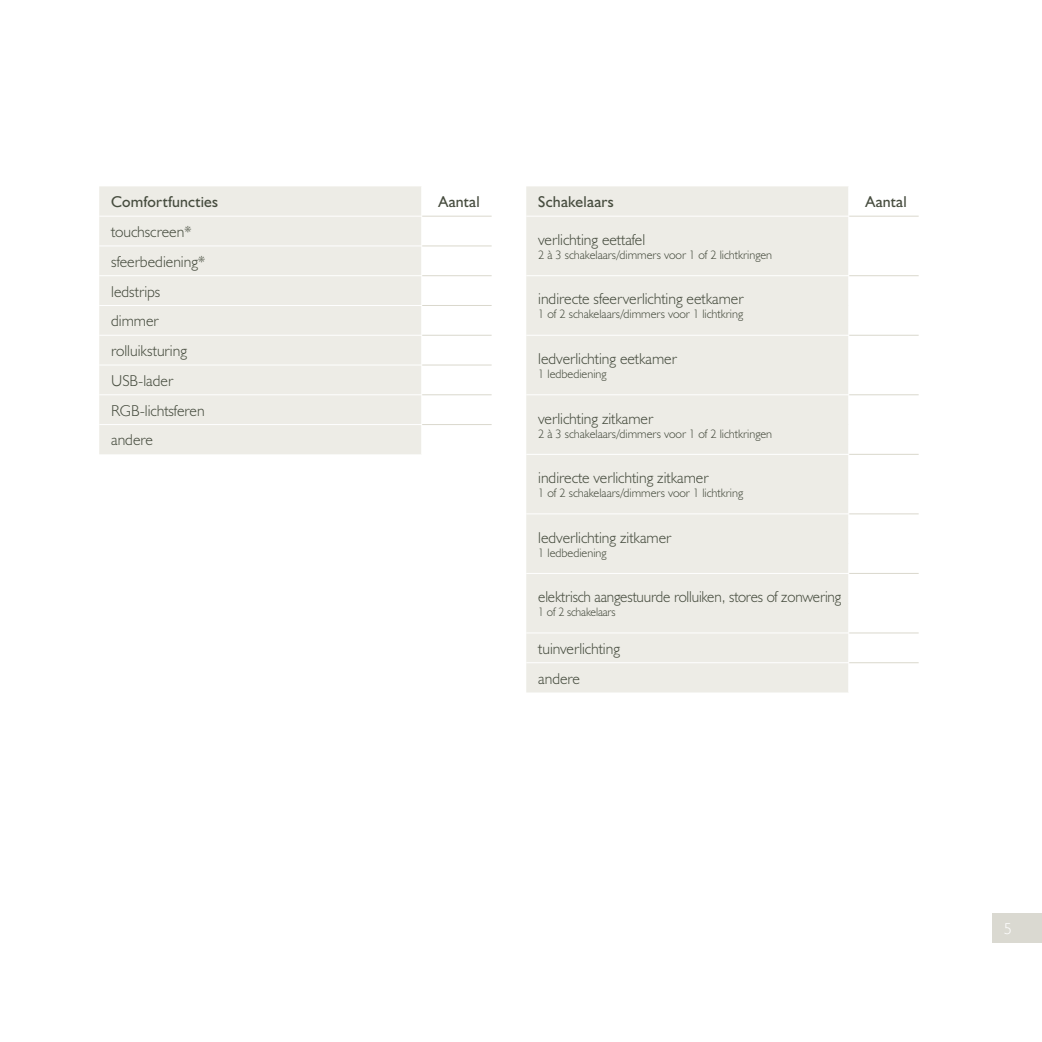
<style>
.page{position:relative;width:1042px;height:1042px;background:#fff}
.page>*{position:absolute;margin:0;border:0;box-sizing:border-box;transform-origin:0 0}
.t1{font:300 15.75px/29.8px "Humanist 521 BT";color:#464c3e}
.t2{font:15.75px "Humanist 521 BT";letter-spacing:.015em;color:#464c3e}
.t3{font:300 15.75px "Humanist 521 BT";color:#fff}
.t4{font:300 12.25px "Humanist 521 BT";color:#464c3e}
</style>
<div class="page">
<div style="left:992px;top:913px;width:50px;height:30px;background:#dad9d1"></div>
<div style="left:526px;top:186px;width:322px;height:506px;background:#edece6"></div>
<hr style="left:526px;top:216px;width:323px;height:1px;background:#fff">
<hr style="left:526px;top:275px;width:323px;height:1px;background:#fff">
<hr style="left:526px;top:335px;width:323px;height:1px;background:#fff">
<hr style="left:526px;top:394px;width:323px;height:1px;background:#fff">
<hr style="left:526px;top:454px;width:323px;height:1px;background:#fff">
<hr style="left:526px;top:513px;width:323px;height:1px;background:#fff">
<hr style="left:526px;top:573px;width:323px;height:1px;background:#fff">
<hr style="left:526px;top:632px;width:323px;height:1px;background:#fff">
<hr style="left:526px;top:662px;width:323px;height:1px;background:#fff">
<hr style="left:849px;top:216px;width:69px;height:1px;background:#dad8cd">
<hr style="left:849px;top:275px;width:69px;height:1px;background:#dad8cd">
<hr style="left:849px;top:335px;width:69px;height:1px;background:#dad8cd">
<hr style="left:849px;top:394px;width:69px;height:1px;background:#dad8cd">
<hr style="left:849px;top:454px;width:69px;height:1px;background:#dad8cd">
<hr style="left:849px;top:513px;width:69px;height:1px;background:#dad8cd">
<hr style="left:849px;top:573px;width:69px;height:1px;background:#dad8cd">
<hr style="left:849px;top:632px;width:69px;height:1px;background:#dad8cd">
<hr style="left:849px;top:662px;width:69px;height:1px;background:#dad8cd">
<div style="left:99px;top:186px;width:322px;height:268px;background:#edece6"></div>
<hr style="left:99px;top:216px;width:323px;height:1px;background:#fff">
<hr style="left:99px;top:245px;width:323px;height:1px;background:#fff">
<hr style="left:99px;top:275px;width:323px;height:1px;background:#fff">
<hr style="left:99px;top:305px;width:323px;height:1px;background:#fff">
<hr style="left:99px;top:335px;width:323px;height:1px;background:#fff">
<hr style="left:99px;top:364px;width:323px;height:1px;background:#fff">
<hr style="left:99px;top:394px;width:323px;height:1px;background:#fff">
<hr style="left:422px;top:394px;width:70px;height:1px;background:#dad8cd">
<hr style="left:422px;top:216px;width:70px;height:1px;background:#dad8cd">
<hr style="left:422px;top:245px;width:70px;height:1px;background:#dad8cd">
<hr style="left:422px;top:275px;width:70px;height:1px;background:#dad8cd">
<hr style="left:422px;top:305px;width:70px;height:1px;background:#dad8cd">
<hr style="left:422px;top:335px;width:70px;height:1px;background:#dad8cd">
<hr style="left:422px;top:364px;width:70px;height:1px;background:#dad8cd">
<hr style="left:99px;top:424px;width:323px;height:1px;background:#fff">
<hr style="left:422px;top:424px;width:70px;height:1px;background:#dad8cd">
<p class="t2" style="left:111px;top:192px;width:108px">Comfortfuncties</p>
<p class="t2" style="left:438px;top:192px;width:43px">Aantal</p>
<p class="t1" style="left:111px;top:217px;width:95px">touchscreen* sfeerbediening* ledstrips dimmer rolluiksturing<br>USB-lader<br>RGB-lichtsferen andere</p>
<p class="t2" style="left:538px;top:192px;width:77px">Schakelaars</p>
<p class="t2" style="left:865px;top:192px;width:43px">Aantal</p>
<p class="t1" style="left:538px;top:224px;width:109px">verlichting eettafel</p>
<p class="t4" style="left:538px;top:247px;width:235px">2 à 3 schakelaars/dimmers voor 1 of 2 lichtkringen</p>
<p class="t1" style="left:538px;top:284px;width:207px">indirecte sfeerverlichting eetkamer</p>
<p class="t4" style="left:538px;top:306px;width:206px">1 of 2 schakelaars/dimmers voor 1 lichtkring</p>
<p class="t1" style="left:538px;top:344px;width:140px">ledverlichting eetkamer</p>
<p class="t4" style="left:538px;top:366px;width:70px">1 ledbediening</p>
<p class="t1" style="left:538px;top:403px;width:117px">verlichting zitkamer</p>
<p class="t4" style="left:538px;top:425px;width:235px">2 à 3 schakelaars/dimmers voor 1 of 2 lichtkringen</p>
<p class="t1" style="left:538px;top:463px;width:172px">indirecte verlichting zitkamer</p>
<p class="t4" style="left:538px;top:485px;width:206px">1 of 2 schakelaars/dimmers voor 1 lichtkring</p>
<p class="t1" style="left:538px;top:522px;width:135px">ledverlichting zitkamer</p>
<p class="t4" style="left:538px;top:545px;width:70px">1 ledbediening</p>
<p class="t1" style="left:538px;top:582px;width:304px">elektrisch aangestuurde rolluiken, stores of zonwering</p>
<p class="t4" style="left:538px;top:604px;width:79px">1 of 2 schakelaars</p>
<p class="t1" style="left:538px;top:633px;width:83px">tuinverlichting andere</p>
<p class="t3" style="left:1003px;top:918px;width:9px">5</p>
</div>
